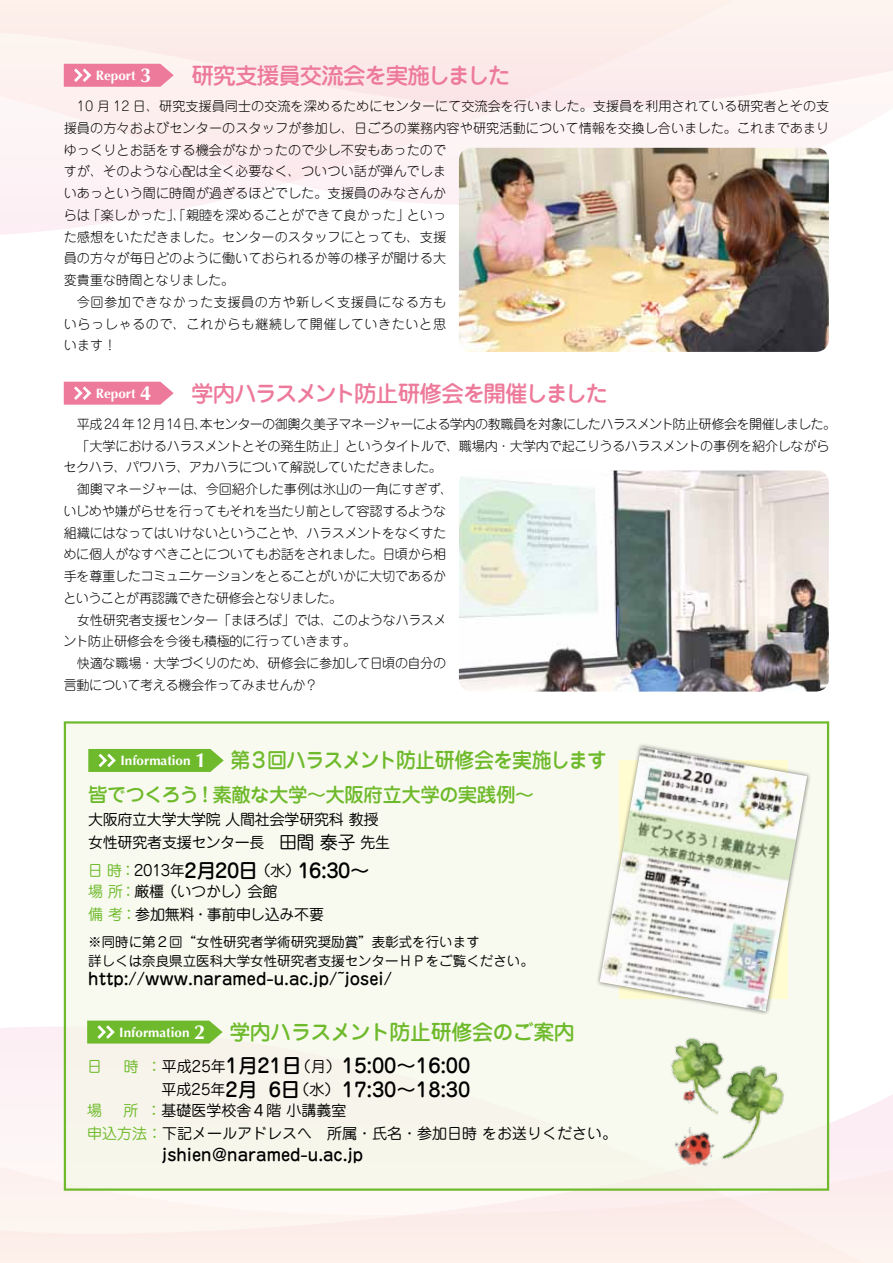
<style>
.page{position:relative;width:893px;height:1263px;background:#fff}
.page>*{position:absolute;margin:0;border:0;box-sizing:border-box;transform-origin:0 0}
.t1{font:500 22.5px "Jun 34 Pro";letter-spacing:-.08em;color:#ed7a9b}
.t2{font:500 22.5px "Jun 34 Pro";letter-spacing:-.055em;color:#ed7a9b}
.t3{font:500 21px "Jun 34 Pro";letter-spacing:-.065em;color:#6fba2c;scale:.95 1}
.t4{font:500 21px "Jun 34 Pro";letter-spacing:-.025em;color:#6fba2c}
.t5{font:500 19.5px/23.2px "Jun 34 Pro";color:#000;text-align:right}
.t6{font:500 19.5px "Jun 34 Pro";letter-spacing:-.035em;color:#6fba2c}
.t7{font:500 19.5px "Jun 34 Pro";letter-spacing:-.03em;color:#000}
.t8{font:500 16.5px "Jun 34 Pro";color:#000}
.t9{font:15px/23.2px "Jun 201 Pro";letter-spacing:-.01em;color:#000}
.t10{font:15px "Jun 201 Pro";color:#6fba2c}
.t11{font:13.5px/19.5px "Jun 201 Pro";color:#000}
.t12{font:700 13.5px "Optima";color:#fff}
.t13{font:300 13.2px "Jun 101 Pro";letter-spacing:-.01em;color:#000}
.t14{font:300 13.2px "Jun 101 Pro";letter-spacing:-.03em;color:#000}
.t15{font:300 13.2px "Jun 101 Pro";letter-spacing:-.045em;color:#000}
.t16{font:300 13.2px "Jun 101 Pro";letter-spacing:.045em;color:#000}
.t17{font:300 13.2px "Jun 101 Pro";letter-spacing:-.035em;color:#000}
.t18{font:300 13.2px "Jun 101 Pro";letter-spacing:-.04em;color:#000}
.s1{font-size:20.25px}
.s2{font-family:"Optima";font-weight:700;font-size:20.25px;color:#fff}
.s3{font-size:18px}
.s4{font-family:"Jun 201 Pro";font-weight:400;font-size:15px;color:#6fba2c}
.s5{font-family:"Jun 201 Pro";font-weight:400;font-size:15px}
.s6{color:#6fba2c}
</style>
<div class="page">
<svg style="left:0;top:1026px;width:893px;height:237px"></svg>
<svg style="left:0;top:0;width:893px;height:235px"></svg>
<div style="left:65px;top:722px;width:763px;height:467px;background:#f8faef"></div>
<svg style="left:88px;top:749px;width:136px;height:23px;background:#7abf3c"></svg>
<svg style="left:87px;top:1020px;width:136px;height:23px;background:#7dc040"></svg>
<img style="left:600px;top:747px;width:207px;height:258px">
<img style="left:625px;top:1072px;width:171px;height:124px">
<img style="left:630px;top:985px;width:140px;height:164px">
<svg style="left:64px;top:64px;width:110px;height:23px;background:#ee87a4"></svg>
<svg style="left:64px;top:382px;width:110px;height:23px;background:#ee88a6"></svg>
<img style="left:459px;top:148px;width:370px;height:204px">
<img style="left:459px;top:470px;width:370px;height:221px">
<p class="t12" style="left:96px;top:67px;width:57px">Report <span class="s1">3</span></p>
<h1 class="t2" style="left:191px;top:57px;width:320px">研究支援員交流会を実施しました</h1>
<p class="t13" style="left:77px;top:96px;width:754px">10 月 12 日、研究支援員同士の交流を深めるためにセンターにて交流会を行いました。支援員を利用されている研究者とその支</p>
<p class="t13" style="left:64px;top:117px;width:767px">援員の方々およびセンターのスタッフが参加し、日ごろの業務内容や研究活動について情報を交換し合いました。これまであまり</p>
<p class="t13" style="left:64px;top:139px;width:384px">ゆっくりとお話をする機会がなかったので少し不安もあったので</p>
<p class="t13" style="left:64px;top:161px;width:384px">すが、そのような心配は全く必要なく、ついつい話が弾んでしま</p>
<p class="t13" style="left:64px;top:183px;width:384px">いあっという間に時間が過ぎるほどでした。支援員のみなさんか</p>
<p class="t13" style="left:64px;top:204px;width:384px">らは「楽しかった」、「親睦を深めることができて良かった」といっ</p>
<p class="t13" style="left:64px;top:226px;width:384px">た感想をいただきました。センターのスタッフにとっても、支援</p>
<p class="t13" style="left:64px;top:248px;width:384px">員の方々が毎日どのように働いておられるか等の様子が聞ける大</p>
<p class="t13" style="left:64px;top:270px;width:172px">変貴重な時間となりました。</p>
<p class="t16" style="left:77px;top:291px;width:371px">今回参加できなかった支援員の方や新しく支援員になる方も</p>
<p class="t16" style="left:64px;top:313px;width:384px">いらっしゃるので、これからも継続して開催していきたいと思</p>
<p class="t13" style="left:64px;top:335px;width:54px">います！</p>
<p class="t12" style="left:96px;top:385px;width:57px">Report <span class="s1">4</span></p>
<h1 class="t1" style="left:191px;top:375px;width:418px">学内ハラスメント防止研修会を開催しました</h1>
<p class="t15" style="left:77px;top:413px;width:761px">平成 24 年12月14日、本センターの御輿久美子マネージャーによる学内の教職員を対象にしたハラスメント防止研修会を開催しました。</p>
<p class="t13" style="left:77px;top:435px;width:754px">「大学におけるハラスメントとその発生防止」というタイトルで、職場内・大学内で起こりうるハラスメントの事例を紹介しながら</p>
<p class="t17" style="left:64px;top:457px;width:380px">セクハラ、パワハラ、アカハラについて解説していただきました。</p>
<p class="t13" style="left:77px;top:479px;width:378px">御輿マネージャーは、今回紹介した事例は氷山の一角にすぎず、</p>
<p class="t14" style="left:64px;top:500px;width:384px">いじめや嫌がらせを行ってもそれを当たり前として容認するような</p>
<p class="t14" style="left:64px;top:522px;width:384px">組織にはなってはいけないということや、ハラスメントをなくすた</p>
<p class="t13" style="left:64px;top:544px;width:384px">めに個人がなすべきことについてもお話をされました。日頃から相</p>
<p class="t14" style="left:64px;top:566px;width:384px">手を尊重したコミュニケーションをとることがいかに大切であるか</p>
<p class="t18" style="left:63px;top:587px;width:280px">ということが再認識できた研修会となりました。</p>
<p class="t13" style="left:77px;top:609px;width:371px">女性研究者支援センター「まほろば」では、このようなハラスメ</p>
<p class="t13" style="left:64px;top:631px;width:294px">ント防止研修会を今後も積極的に行っていきます。</p>
<p class="t13" style="left:77px;top:653px;width:371px">快適な職場・大学づくりのため、研修会に参加して日頃の自分の</p>
<p class="t14" style="left:64px;top:674px;width:256px">言動について考える機会作ってみませんか？</p>
<h2 class="t3" style="left:120px;top:744px;width:514px"><sup>Information</sup> <span class="s2">1</span> 第３回ハラスメント防止研修会を実施します</h2>
<h3 class="t6" style="left:88px;top:779px;width:448px">皆でつくろう！素敵な大学～大阪府立大学の実践例～</h3>
<p class="t9" style="left:88px;top:807px;width:303px;line-height:22.5px">大阪府立大学大学院 人間社会学研究科 教授女性研究者支援センター長　<span class="s3">田間 泰子</span> 先生</p>
<h3 class="t7" style="left:88px;top:855px;width:283px"><span class="s4">日 時：</span><span class="s5">2013年</span>2月20日<span class="s5">（水）</span>16:30～</h3>
<p class="t9" style="left:88px;top:878px;width:237px"><span class="s6">場 所：</span>厳橿（いつかし）会館<br><span class="s6">備 考：</span>参加無料・事前申し込み不要</p>
<p class="t11" style="left:88px;top:930px;width:447px">※同時に第２回“女性研究者学術研究奨励賞”表彰式を行います<br>詳しくは奈良県立医科大学女性研究者支援センターＨＰをご覧ください。</p>
<p class="t8" style="left:88px;top:966px;width:305px">http://www.naramed-u.ac.jp/~josei/</p>
<h2 class="t4" style="left:119px;top:1015px;width:457px"><sup>Information</sup> <span class="s2">2</span> 学内ハラスメント防止研修会のご案内</h2>
<p class="t10" style="left:87px;top:1054px;width:16px">日</p>
<h3 class="t5" style="left:124px;top:1052px;width:348px"><span class="s4">時：</span><span class="s5">平成25年</span>1月21日<span class="s5">（月）</span>15:00～16:00<span class="s5">平成25年</span>2月 6日<span class="s5">（水）</span> 17:30～18:30</h3>
<p class="t10" style="left:87px;top:1098px;width:17px">場</p>
<p class="t9" style="left:87px;top:1097px;width:531px;text-indent:36px"><span class="s6">所：</span>基礎医学校舎４階 小講義室<br><span class="s6">申込方法：</span>下記メールアドレスへ　所属・氏名・参加日時 をお送りください。</p>
<p class="t8" style="left:162px;top:1142px;width:203px">jshien@naramed-u.ac.jp</p>
</div>
